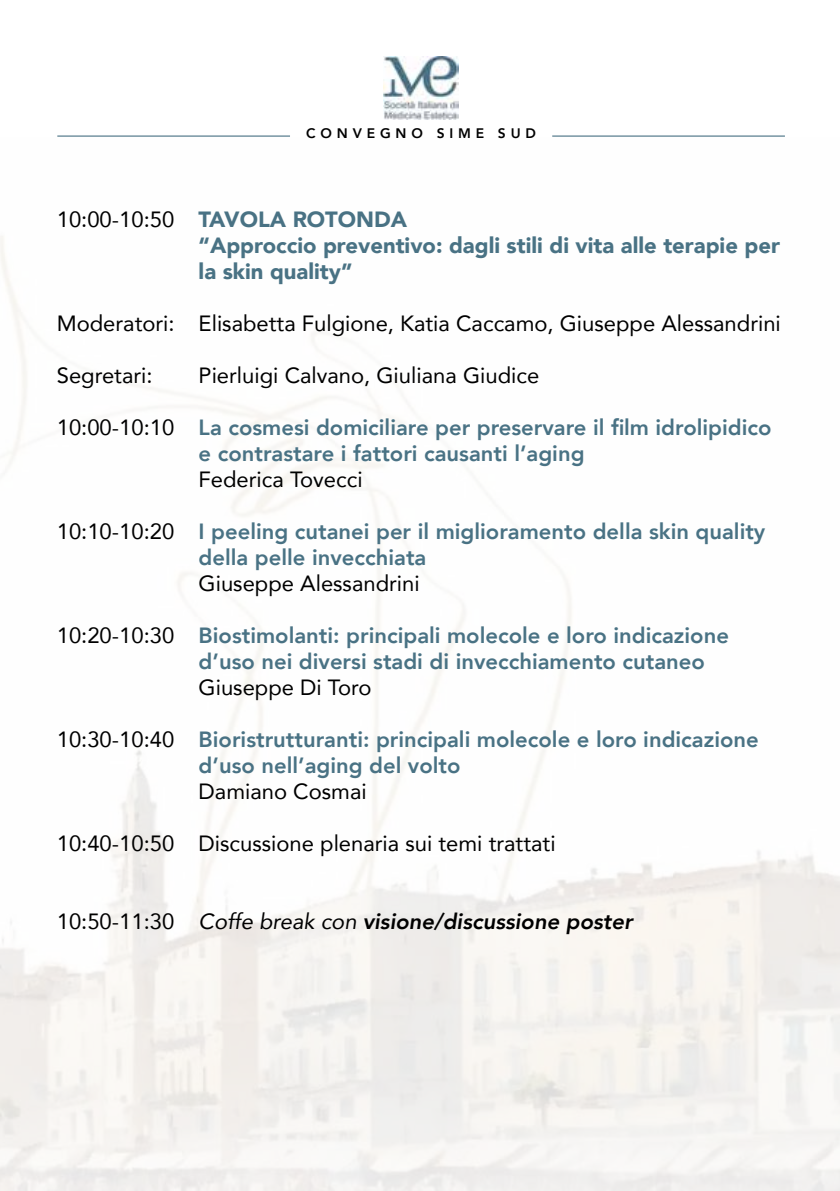
<style>
.page{position:relative;width:840px;height:1191px;background:#fff}
.page>*{position:absolute;margin:0;border:0;box-sizing:border-box;transform-origin:0 0}
.t1{font:800 22px/26px "Avenir";color:#497284}
.t2{font:22px "Avenir";color:#000}
.t3{font:900 22px/26px "Avenir";color:#497284}
.t4{font:italic 800 22px "Avenir";color:#000}
.t5{font:800 13.8px "Avenir";letter-spacing:.35em;color:#000}
.s1{font-weight:400;color:#000}
.s2{font-weight:400;font-style:normal}
.s3{font-weight:400}
</style>
<div class="page">
<img style="left:383px;top:57px;width:75px;height:63px">
<hr style="left:57px;top:135px;width:233px;height:2px;background:#497284">
<hr style="left:552px;top:135px;width:232px;height:2px;background:#497284">
<p class="t5" style="left:306px;top:123px;width:231px">CONVEGNO SIME SUD</p>
<p class="t3" style="left:198px;top:206px;width:582px;text-indent:-142px"><span class="s1">10:00-10:50</span> TAVOLA ROTONDA<br>“Approccio preventivo: dagli stili di vita alle terapie per la skin quality”</p>
<p class="t2" style="left:57px;top:306px;width:725px">Moderatori: Elisabetta Fulgione, Katia Caccamo, Giuseppe Alessandrini</p>
<p class="t2" style="left:57px;top:358px;width:97px">Segretari:</p>
<p class="t2" style="left:198px;top:358px;width:342px">Pierluigi Calvano, Giuliana Giudice</p>
<p class="t1" style="left:198px;top:414px;width:574px;text-indent:-142px"><span class="s1">10:00-10:10</span> La cosmesi domiciliare per preservare il film idrolipidico e contrastare i fattori causanti l’aging</p>
<p class="t2" style="left:198px;top:462px;width:165px">Federica Tovecci</p>
<p class="t1" style="left:198px;top:518px;width:568px;text-indent:-142px"><span class="s1">10:10-10:20</span> I peeling cutanei per il miglioramento della skin quality della pelle invecchiata</p>
<p class="t2" style="left:198px;top:566px;width:222px">Giuseppe Alessandrini</p>
<p class="t1" style="left:198px;top:622px;width:531px;text-indent:-142px"><span class="s1">10:20-10:30</span> Biostimolanti: principali molecole e loro indicazione d’uso nei diversi stadi di invecchiamento cutaneo</p>
<p class="t2" style="left:198px;top:670px;width:174px">Giuseppe Di Toro</p>
<p class="t1" style="left:198px;top:726px;width:561px;text-indent:-142px"><span class="s1">10:30-10:40</span> Bioristrutturanti: principali molecole e loro indicazione d’uso nell’aging del volto</p>
<p class="t2" style="left:198px;top:774px;width:169px">Damiano Cosmai</p>
<p class="t2" style="left:57px;top:826px;width:500px">10:40-10:50 Discussione plenaria sui temi trattati</p>
<p class="t4" style="left:57px;top:908px;width:577px"><span class="s2">10:50-11:30</span> <span class="s3">Coffe break con</span> visione/discussione poster</p>
</div>
